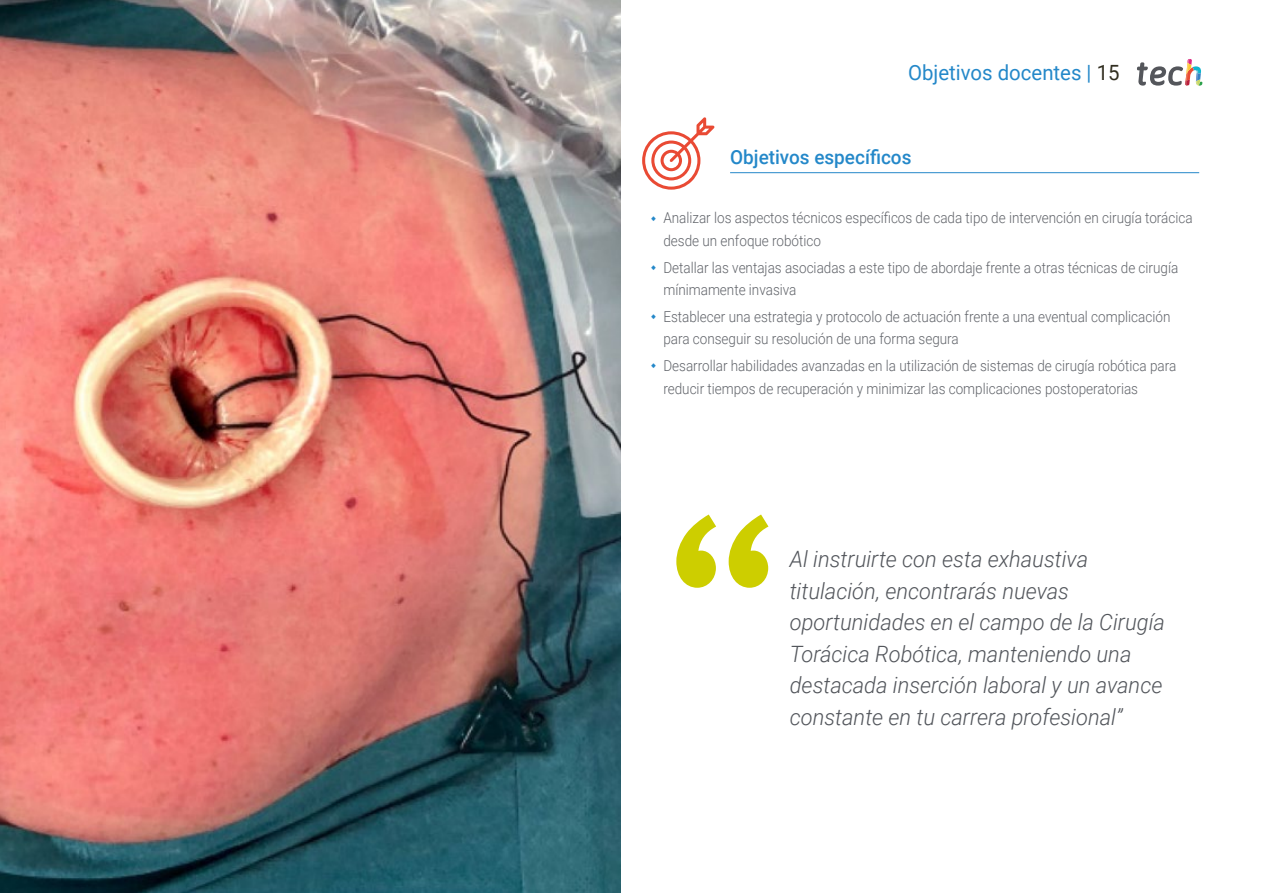
<style>
.page{position:relative;width:1263px;height:893px;background:#fff}
.page>*{position:absolute;margin:0;border:0;box-sizing:border-box;transform-origin:0 0}
.t1{font:italic 300 22.5px/31.5px "Roboto";color:#52555b}
.t2{font:21px "Roboto";color:#2488c9}
.t3{font:500 19.5px "Roboto";color:#2488c9}
.t4{font:300 15px/22.5px "Roboto";color:#61646a;scale:.9 1}
.s1{color:#312e20}
</style>
<div class="page">
<img style="left:0;top:0;width:621px;height:893px">
<hr style="left:730px;top:172px;width:469px;height:1px;background:#2488c9">
<svg style="left:642px;top:117px;width:72px;height:73px"></svg>
<svg style="left:676px;top:514px;width:92px;height:74px"></svg>
<svg style="left:1137px;top:59px;width:65px;height:27px"></svg>
<h2 class="t2" style="left:908px;top:57px;width:213px">Objetivos docentes | <span class="s1">15</span></h2>
<h3 class="t3" style="left:730px;top:144px;width:183px">Objetivos específicos</h3>
<p class="t4" style="left:663px;top:206px;width:589px">Analizar los aspectos técnicos específicos de cada tipo de intervención en cirugía torácica desde un enfoque robótico</p>
<p class="t4" style="left:663px;top:255px;width:574px">Detallar las ventajas asociadas a este tipo de abordaje frente a otras técnicas de cirugía mínimamente invasiva</p>
<p class="t4" style="left:663px;top:305px;width:565px">Establecer una estrategia y protocolo de actuación frente a una eventual complicación para conseguir su resolución de una forma segura</p>
<p class="t4" style="left:663px;top:354px;width:571px">Desarrollar habilidades avanzadas en la utilización de sistemas de cirugía robótica para reducir tiempos de recuperación y minimizar las complicaciones postoperatorias</p>
<h1 class="t1" style="left:790px;top:543px;width:377px">Al instruirte con esta exhaustiva titulación, encontrarás nuevas oportunidades en el campo de la Cirugía Torácica Robótica, manteniendo una destacada inserción laboral y un avance constante en tu carrera profesional”</h1>
</div>
